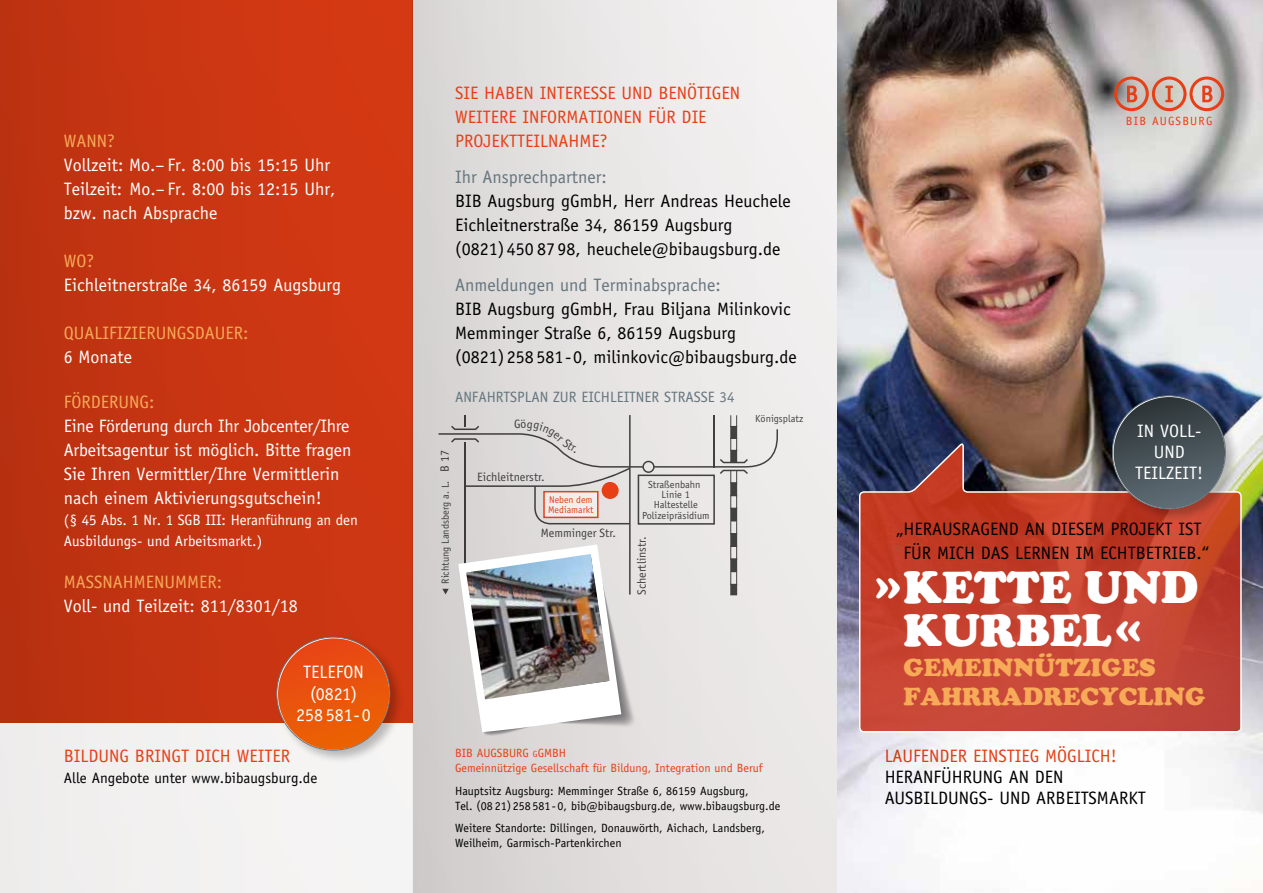
<style>
.page{position:relative;width:1263px;height:893px;background:#fff}
.page>*{position:absolute;margin:0;border:0;box-sizing:border-box;transform-origin:0 0}
.t1{font:900 46.5px/43.5px "Cooper";color:#fff}
.t2{font:900 25.5px/28.5px "Cooper";color:#f7aa58}
.t3{font:18px/24px "Officina Sans";color:#fff}
.t4{font:18px/24px "Officina Sans";color:#000}
.t5{font:18px/24px "Officina Sans";color:#e73f16}
.t6{font:18px "Officina Sans";color:#f7aa58}
.t7{font:18px "Officina Sans";color:#65757e}
.t8{font:15px/21px "Officina Sans";color:#fff}
.t9{font:15px "Officina Sans";color:#000}
.t10{font:15px "Officina Sans";color:#65757e}
.t11{font:12.15px "Officina Sans";color:#000}
.t12{font:12px/15px "Officina Sans";color:#000}
.t13{font:12px/15px "Officina Sans";color:#e73f16}
.t14{font:12px "Officina Sans";letter-spacing:.1em;color:#e73f16}
.t15{font:10.35px/10.4px "Officina Sans";color:#000;text-align:center}
.t16{font:9.75px/9.8px "Officina Sans";color:#e73f16}
.s1{font-size:9px}
</style>
<div class="page">
<div style="left:412px;top:0;width:426px;height:893px;background:linear-gradient(to right,#d6d3d3,#f3f1f1)"></div>
<img style="left:838px;top:0;width:425px;height:893px">
<svg style="left:1114px;top:77px;width:110px;height:34px"></svg>
<div style="left:0;top:0;width:412px;height:723px;background:linear-gradient(to right,#ba3111,#d43913)"></div>
<svg style="left:858px;top:442px;width:384px;height:291px"></svg>
<div style="left:0;top:723px;width:412px;height:170px;background:#f3f1f1"></div>
<div style="left:274px;top:634px;width:130px;height:131px;background:#000;opacity:.25"></div>
<div style="left:278px;top:638px;width:111px;height:112px;background:linear-gradient(to bottom,#e9481a,#eb6302);border-radius:56px"></div>
<div style="left:1110px;top:393px;width:130px;height:130px;background:#000;opacity:.25"></div>
<div style="left:1113px;top:397px;width:112px;height:111px;background:linear-gradient(to bottom,#31383b,#5f6d76);border-radius:56px"></div>
<svg style="left:438px;top:415px;width:340px;height:180px;fill:#e6e3e3"></svg>
<svg style="left:458px;top:544px;width:180px;height:193px"></svg>
<img style="left:466px;top:554px;width:144px;height:145px">
<div style="left:602px;top:482px;width:17px;height:17px;background:#e73f16;border-radius:50%"></div>
<div style="left:544px;top:492px;width:54px;height:25px;background:#efeeee"></div>
<div style="left:543px;top:491px;width:55px;height:27px;border:2px solid #e73f16"></div>
<div style="left:521px;top:419px;width:55px;height:34px;background:#e0dddc"></div>
<p class="t6" style="left:64px;top:130px;width:53px">WANN?</p>
<p class="t3" style="left:64px;top:152px;width:273px">Vollzeit: Mo.– Fr. 8:00 bis 15:15 Uhr<br>Teilzeit: Mo.– Fr. 8:00 bis 12:15 Uhr, bzw. nach Absprache</p>
<p class="t6" style="left:64px;top:250px;width:32px">WO?</p>
<p class="t3" style="left:64px;top:272px;width:279px">Eichleitnerstraße 34, 86159 Augsburg</p>
<p class="t6" style="left:64px;top:322px;width:186px">QUALIFIZIERUNGSDAUER:</p>
<p class="t3" style="left:64px;top:344px;width:70px">6 Monate</p>
<p class="t6" style="left:64px;top:391px;width:92px">FÖRDERUNG:</p>
<p class="t3" style="left:64px;top:413px;width:289px">Eine Förderung durch Ihr Jobcenter/Ihre Arbeitsagentur ist möglich. Bitte fragen Sie Ihren Vermittler/Ihre Vermittlerin nach einem Aktivierungsgutschein!</p>
<p class="t8" style="left:64px;top:509px;width:295px">(§ 45 Abs. 1 Nr. 1 SGB III: Heranführung an den<br>Ausbildungs- und Arbeitsmarkt.)</p>
<p class="t6" style="left:64px;top:571px;width:160px">MASSNAHMENUMMER:</p>
<p class="t3" style="left:64px;top:593px;width:235px">Voll- und Teilzeit: 811/8301/18</p>
<p class="t3" style="left:296px;top:662px;width:76px;line-height:21.5px;text-align:center">TELEFON (0821)<br>258 581-0</p>
<p class="t5" style="left:64px;top:744px;width:228px">BILDUNG BRINGT DICH WEITER</p>
<p class="t9" style="left:64px;top:769px;width:255px">Alle Angebote unter www.bibaugsburg.de</p>
<p class="t5" style="left:455px;top:81px;width:287px">SIE HABEN INTERESSE UND BENÖTIGEN<br>WEITERE INFORMATIONEN FÜR DIE<br>PROJEKTTEILNAHME?</p>
<p class="t7" style="left:455px;top:166px;width:153px">Ihr Ansprechpartner:</p>
<p class="t4" style="left:455px;top:188px;width:337px">BIB Augsburg gGmbH, Herr Andreas Heuchele<br>Eichleitnerstraße 34, 86159 Augsburg<br>(0821) 450 87 98, heuchele@bibaugsburg.de</p>
<p class="t7" style="left:455px;top:274px;width:267px">Anmeldungen und Terminabsprache:</p>
<p class="t4" style="left:455px;top:296px;width:343px">BIB Augsburg gGmbH, Frau Biljana Milinkovic<br>Memminger Straße 6, 86159 Augsburg<br>(0821) 258 581-0, milinkovic@bibaugsburg.de</p>
<p class="t10" style="left:455px;top:389px;width:281px">ANFAHRTSPLAN ZUR EICHLEITNER STRASSE 34</p>
<p class="t11" style="left:438px;top:472px;width:24px;rotate:-90deg">B 17</p>
<p class="t15" style="left:440px;top:584px;width:104px;rotate:-90deg">Richtung Landsberg a. L.</p>
<p class="t11" style="left:514px;top:417px;width:8px">G</p>
<p class="t11" style="left:477px;top:469px;width:69px">Eichleitnerstr.</p>
<p class="t16" style="left:548px;top:495px;width:47px">Neben dem<br>Mediamarkt</p>
<p class="t11" style="left:541px;top:526px;width:77px">Memminger Str.</p>
<p class="t15" style="left:642px;top:479px;width:69px">Straßenbahn<br>Linie 1<br>Haltestelle<br>Polizeipräsidium</p>
<p class="t11" style="left:635px;top:595px;width:60px;rotate:-90deg">Schertlinstr.</p>
<p class="t15" style="left:755px;top:413px;width:50px">Königsplatz</p>
<p class="t13" style="left:455px;top:746px;width:309px">BIB AUGSBURG <span class="s1">G</span>GMBH<br>Gemeinnützige Gesellschaft für Bildung, Integration und Beruf</p>
<p class="t12" style="left:455px;top:783px;width:327px">Hauptsitz Augsburg: Memminger Straße 6, 86159 Augsburg,<br>Tel. (08 21) 258 581- 0, bib@bibaugsburg.de, www.bibaugsburg.de</p>
<p class="t12" style="left:455px;top:821px;width:312px">Weitere Standorte: Dillingen, Donauwörth, Aichach, Landsberg,<br>Weilheim, Garmisch-Partenkirchen</p>
<p class="t14" style="left:1126px;top:114px;width:88px">BIB AUGSBURG</p>
<p class="t3" style="left:1135px;top:421px;width:69px;line-height:21px;text-align:center">IN VOLL-<br>UND<br>TEILZEIT!</p>
<p class="t4" style="left:896px;top:517px;width:314px;text-align:center">„HERAUSRAGEND AN DIESEM PROJEKT IST<br>FÜR MICH DAS LERNEN IM ECHTBETRIEB.“</p>
<h1 class="t1" style="left:904px;top:565px;width:296px;text-indent:-28px">»KETTE UND<br>KURBEL«</h1>
<h2 class="t2" style="left:904px;top:654px;width:303px">GEMEINNÜTZIGES<br>FAHRRADRECYCLING</h2>
<p class="t5" style="left:884px;top:744px;width:234px">LAUFENDER EINSTIEG MÖGLICH!</p>
<p class="t4" style="left:884px;top:766px;width:263px;line-height:21px">HERANFÜHRUNG AN DEN<br>AUSBILDUNGS- UND ARBEITSMARKT</p>
</div>
